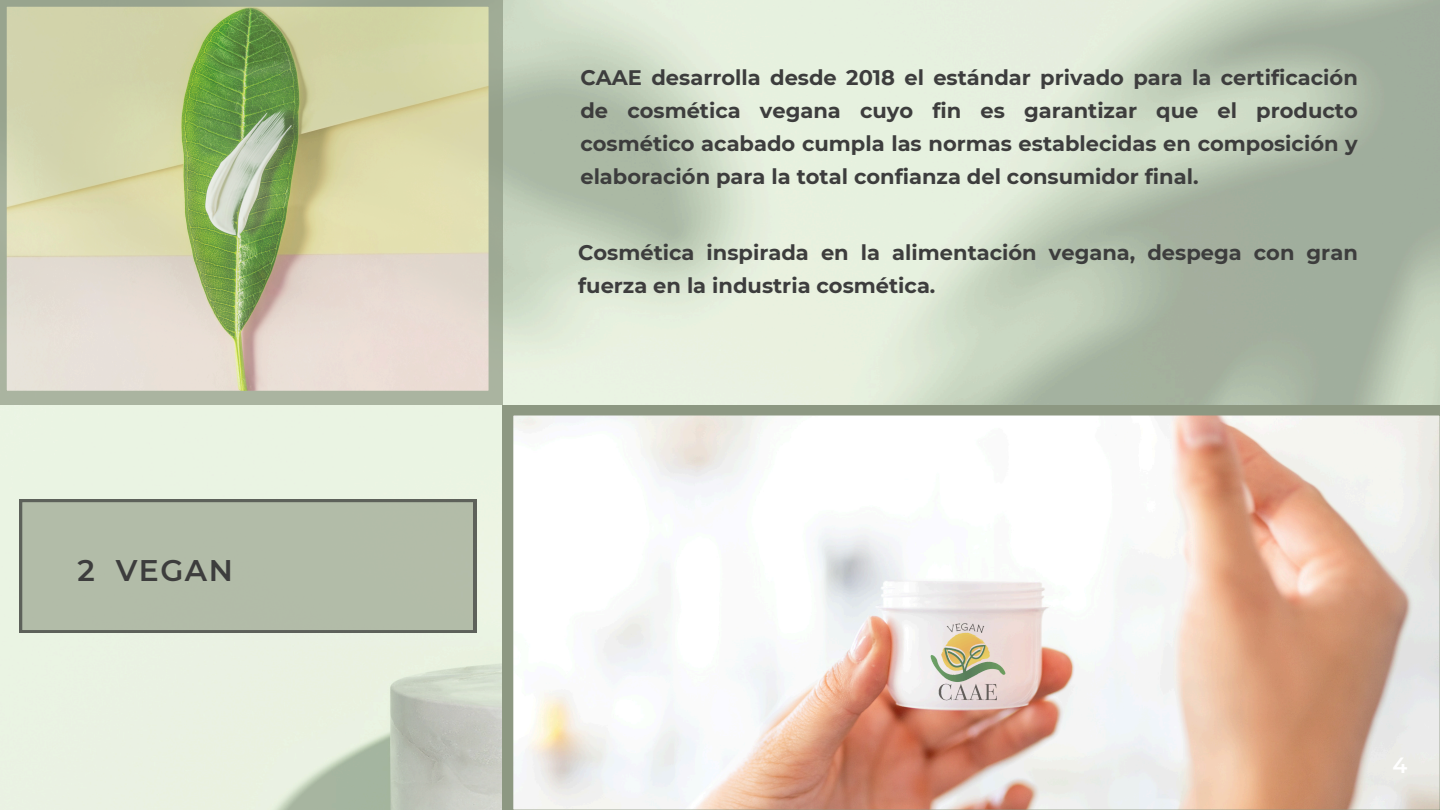
<style>
.page{position:relative;width:1440px;height:810px;background:#fff}
.page>*{position:absolute;margin:0;border:0;box-sizing:border-box;transform-origin:0 0}
.t1{font:600 29.8px "Montserrat";letter-spacing:.05em;color:#3d3d3d}
.t2{font:600 22px "Montserrat";color:#fff}
.t3{font:700 21px/33px "Montserrat";color:#3d3d3d;text-align:justify}
</style>
<div class="page">
<img style="left:0;top:0;width:1440px;height:810px">
<svg style="left:503px;top:405px;width:937px;height:405px"></svg>
<svg style="left:0;top:0;width:502px;height:405px;background:#c9cca8"></svg>
<img style="left:897px;top:602px;width:142px;height:119px">
<div style="left:19px;top:499px;width:457px;height:134px;background:#b2bca8"></div>
<h1 class="t1" style="left:77px;top:552px;width:157px">2 VEGAN</h1>
<p class="t3" style="left:580px;top:61px;width:779px">CAAE desarrolla desde 2018 el estándar privado para la certificación de cosmética vegana cuyo fin es garantizar que el producto cosmético acabado cumpla las normas establecidas en composición y elaboración para la total confianza del consumidor final.</p>
<p class="t3" style="left:578px;top:236px;width:781px">Cosmética inspirada en la alimentación vegana, despega con gran fuerza en la industria cosmética.</p>
<p class="t2" style="left:1393px;top:752px;width:16px">4</p>
</div>
